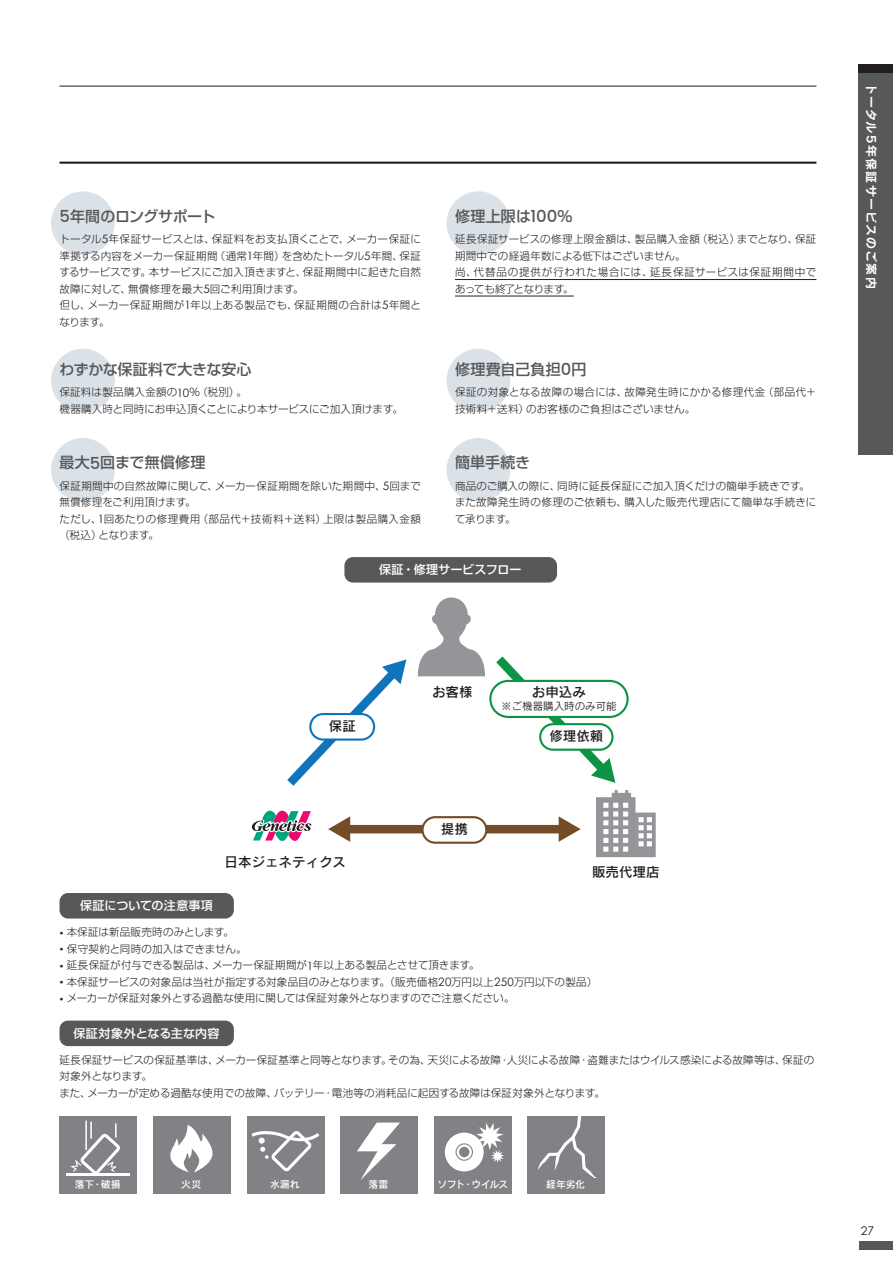
<style>
.page{position:relative;width:893px;height:1263px;background:#fff}
.page>*{position:absolute;margin:0;border:0;box-sizing:border-box;transform-origin:0 0}
.t1{font:500 15px "Shin Go Pro";letter-spacing:-.005em;color:#57585a}
.t2{font:500 15px "Shin Go Pro";letter-spacing:-.035em;color:#57585a}
.t3{font:500 15px "Shin Go Pro";letter-spacing:.02em;color:#57585a}
.t4{font:13.5px "Rodin CID DB";color:#231f20}
.t5{font:500 12px "Shin Go Pro";letter-spacing:.01em;color:#fff}
.t6{font:12px "Rodin CID B";letter-spacing:.105em;color:#fff}
.t7{font:12px "Century Gothic";color:#231f20}
.t8{font:300 10.5px/16.5px "Shin Go Pro";letter-spacing:.015em;color:#231f20}
.t9{font:300 10.5px/16.5px "Shin Go Pro";letter-spacing:.04em;color:#231f20}
.t10{font:300 10.5px/16.5px "Shin Go Pro";letter-spacing:.055em;color:#231f20}
.t11{font:300 10.5px "Shin Go Pro";letter-spacing:-.005em;color:#231f20}
.t12{font:10.5px "Rodin CID M";color:#231f20}
.t13{font:9.9px "Rodin CID DB";letter-spacing:-.005em;color:#fff}
.s1{font-family:"Poppins";font-size:16.5px}
.s2{font-family:"Century Gothic";font-weight:400;font-size:11.55px}
.s3{font-family:"Poppins";font-size:11.55px}
</style>
<div class="page">
<div style="left:859px;top:1242px;width:34px;height:8px;background:#57585a"></div>
<div style="left:51px;top:191px;width:64px;height:64px;background:#dae2e7;border-radius:50%"></div>
<div style="left:51px;top:349px;width:64px;height:63px;background:#dae2e7;border-radius:50%"></div>
<div style="left:51px;top:438px;width:64px;height:64px;background:#dae2e7;border-radius:50%"></div>
<div style="left:446px;top:191px;width:64px;height:64px;background:#dae2e7;border-radius:50%"></div>
<div style="left:446px;top:349px;width:64px;height:63px;background:#dae2e7;border-radius:50%"></div>
<div style="left:446px;top:438px;width:64px;height:64px;background:#dae2e7;border-radius:50%"></div>
<hr style="left:455px;top:279px;width:361px;height:1px;background:#231f20">
<hr style="left:455px;top:296px;width:119px;height:1px;background:#231f20">
<hr style="left:60px;top:86px;width:756px;height:1px;background:#231f20">
<hr style="left:60px;top:162px;width:756px;height:2px;background:#231f20">
<div style="left:60px;top:893px;width:174px;height:25px;background:#57585a;border-radius:9px"></div>
<div style="left:344px;top:557px;width:213px;height:26px;background:#57585a;border-radius:9px"></div>
<div style="left:60px;top:1020px;width:174px;height:26px;background:#57585a;border-radius:9px"></div>
<div style="left:60px;top:1116px;width:77px;height:78px;background:#808285"></div>
<div style="left:153px;top:1116px;width:78px;height:78px;background:#808285"></div>
<div style="left:247px;top:1116px;width:77px;height:78px;background:#808285"></div>
<div style="left:340px;top:1116px;width:78px;height:78px;background:#808285"></div>
<div style="left:434px;top:1116px;width:77px;height:78px;background:#808285"></div>
<div style="left:528px;top:1116px;width:77px;height:78px;background:#808285"></div>
<svg style="left:357px;top:1122px;width:43px;height:58px"></svg>
<hr style="left:66px;top:1173px;width:64px;height:3px;background:#fff">
<hr style="left:85px;top:1120px;width:2px;height:30px;background:#fff">
<svg style="left:70px;top:1122px;width:50px;height:51px"></svg>
<svg style="left:170px;top:1125px;width:43px;height:48px"></svg>
<svg style="left:251px;top:1131px;width:69px;height:41px"></svg>
<div style="left:445px;top:1132px;width:39px;height:39px;background:#fff;border-radius:50%"></div>
<div style="left:456px;top:1143px;width:17px;height:18px;border:1px solid #808285;border-radius:50%"></div>
<div style="left:459px;top:1147px;width:10px;height:10px;background:#808285;border-radius:50%"></div>
<svg style="left:476px;top:1123px;width:28px;height:40px"></svg>
<svg style="left:538px;top:1116px;width:59px;height:62px"></svg>
<div style="left:346px;top:825px;width:216px;height:8px;background:#744c27"></div>
<svg style="left:328px;top:816px;width:22px;height:26px"></svg>
<svg style="left:559px;top:816px;width:22px;height:26px"></svg>
<svg style="left:287px;top:659px;width:119px;height:127px"></svg>
<div style="left:310px;top:714px;width:64px;height:25px;background:#fff;border-radius:13px"></div>
<div style="left:309px;top:713px;width:66px;height:28px;border:2px solid #1074bc;border-radius:13px"></div>
<svg style="left:596px;top:790px;width:60px;height:67px"></svg>
<svg style="left:418px;top:597px;width:197px;height:186px"></svg>
<div style="left:423px;top:817px;width:63px;height:26px;background:#fff;border-radius:13px"></div>
<div style="left:421px;top:816px;width:66px;height:28px;border:2px solid #744c27;border-radius:13px"></div>
<div style="left:490px;top:681px;width:138px;height:36px;background:#fff;border-radius:18px"></div>
<div style="left:489px;top:680px;width:140px;height:38px;border:2px solid #0d9344;border-radius:18px"></div>
<div style="left:540px;top:724px;width:72px;height:26px;background:#fff;border-radius:13px"></div>
<div style="left:539px;top:723px;width:75px;height:28px;border:2px solid #0d9344;border-radius:13px"></div>
<svg style="left:251px;top:810px;width:61px;height:31px"></svg>
<div style="left:859px;top:72px;width:34px;height:383px;background:#57585a"></div>
<div style="left:859px;top:64px;width:34px;height:8px;background:#231f20"></div>
<p class="t2" style="left:60px;top:204px;width:158px"><span class="s1">5</span>年間のロングサポート</p>
<p class="t1" style="left:455px;top:204px;width:119px">修理上限は<span class="s1">100</span>％</p>
<p class="t8" style="left:60px;top:230px;width:363px;text-align:justify">トータル<span class="s2">5</span>年保証サービスとは、保証料をお支払頂くことで、メーカー保証に準拠する内容をメーカー保証期間（通常<span class="s2">1</span>年間）を含めたトータル<span class="s2">5</span>年間、保証するサービスです。本サービスにご加入頂きますと、保証期間中に起きた自然故障に対して、無償修理を最大<span class="s2">5</span>回ご利用頂けます。</p>
<p class="t8" style="left:60px;top:296px;width:363px">但し、メーカー保証期間が<span class="s2">1</span>年以上ある製品でも、保証期間の合計は<span class="s2">5</span>年間となります。</p>
<p class="t8" style="left:455px;top:230px;width:363px">延長保証サービスの修理上限金額は、製品購入金額（税込）までとなり、保証期間中での経過年数による低下はございません。</p>
<p class="t10" style="left:455px;top:263px;width:363px">尚、代替品の提供が行われた場合には、延長保証サービスは保証期間中であっても終了となります。</p>
<p class="t1" style="left:60px;top:357px;width:193px">わずかな保証料で大きな安心</p>
<p class="t3" style="left:455px;top:357px;width:133px">修理費自己負担<span class="s1">0</span>円</p>
<p class="t8" style="left:60px;top:383px;width:189px">保証料は製品購入金額の<span class="s2">10</span>％（税別）。</p>
<p class="t11" style="left:60px;top:400px;width:345px">機器購入時と同時にお申込頂くことにより本サービスにご加入頂けます。</p>
<p class="t8" style="left:455px;top:383px;width:363px">保証の対象となる故障の場合には、故障発生時にかかる修理代金（部品代＋技術料＋送料）のお客様のご負担はございません。</p>
<p class="t1" style="left:60px;top:450px;width:148px">最大<span class="s1">5</span>回まで無償修理</p>
<p class="t1" style="left:455px;top:450px;width:77px">簡単手続き</p>
<p class="t8" style="left:60px;top:476px;width:363px">保証期間中の自然故障に関して、メーカー保証期間を除いた期間中、<span class="s2">5</span>回まで無償修理をご利用頂けます。</p>
<p class="t9" style="left:60px;top:509px;width:363px">ただし、<span class="s2">1</span>回あたりの修理費用（部品代＋技術料＋送料）上限は製品購入金額（税込）となります。</p>
<p class="t8" style="left:455px;top:476px;width:356px">商品のご購入の際に、同時に延長保証にご加入頂くだけの簡単手続きです。</p>
<p class="t8" style="left:455px;top:493px;width:363px">また故障発生時の修理のご依頼も、購入した販売代理店にて簡単な手続きにて承ります。</p>
<p class="t5" style="left:379px;top:560px;width:144px">保証・修理サービスフロー</p>
<p class="t4" style="left:329px;top:717px;width:28px">保証</p>
<p class="t5" style="left:80px;top:896px;width:134px">保証についての注意事項</p>
<p class="t4" style="left:225px;top:853px;width:123px">日本ジェネティクス</p>
<p class="t4" style="left:432px;top:683px;width:42px">お客様</p>
<p class="t4" style="left:532px;top:683px;width:55px">お申込み</p>
<p class="t4" style="left:549px;top:727px;width:55px">修理依頼</p>
<p class="t12" style="left:501px;top:700px;width:117px">※ご機器購入時のみ可能</p>
<p class="t4" style="left:441px;top:820px;width:28px">提携</p>
<p class="t4" style="left:592px;top:863px;width:69px">販売代理店</p>
<p class="t8" style="left:60px;top:923px;width:176px"><span class="s3">•</span> 本保証は新品販売時のみとします。</p>
<p class="t8" style="left:60px;top:939px;width:189px"><span class="s3">•</span> 保守契約と同時の加入はできません。</p>
<p class="t8" style="left:60px;top:956px;width:422px"><span class="s3">•</span> 延長保証が付与できる製品は、メーカー保証期間が<span class="s2">1</span>年以上ある製品とさせて頂きます。</p>
<p class="t8" style="left:60px;top:972px;width:539px"><span class="s3">•</span> 本保証サービスの対象品は当社が指定する対象品目のみとなります。（販売価格<span class="s2">20</span>万円以上<span class="s2">250</span>万円以下の製品）</p>
<p class="t8" style="left:60px;top:989px;width:457px"><span class="s3">•</span> メーカーが保証対象外とする過酷な使用に関しては保証対象外となりますのでご注意ください。</p>
<p class="t5" style="left:74px;top:1023px;width:148px">保証対象外となる主な内容</p>
<p class="t8" style="left:60px;top:1050px;width:756px">延長保証サービスの保証基準は、メーカー保証基準と同等となります。その為、天災による故障・人災による故障・盗難またはウイルス感染による故障等は、保証の対象外となります。</p>
<p class="t8" style="left:60px;top:1083px;width:547px">また、メーカーが定める過酷な使用での故障、バッテリー・電池等の消耗品に起因する故障は保証対象外となります。</p>
<p class="t13" style="left:75px;top:1178px;width:47px">落下・破損</p>
<p class="t13" style="left:181px;top:1178px;width:21px">火災</p>
<p class="t13" style="left:270px;top:1178px;width:31px">水漏れ</p>
<p class="t13" style="left:369px;top:1178px;width:21px">落雷</p>
<p class="t13" style="left:437px;top:1178px;width:72px">ソフト・ウイルス</p>
<p class="t13" style="left:546px;top:1178px;width:40px">経年劣化</p>
<p class="t6" style="left:879px;top:83px;width:207px;rotate:90deg">トータル5年保証サービスのご案内</p>
<p class="t7" style="left:861px;top:1223px;width:15px">27</p>
</div>
